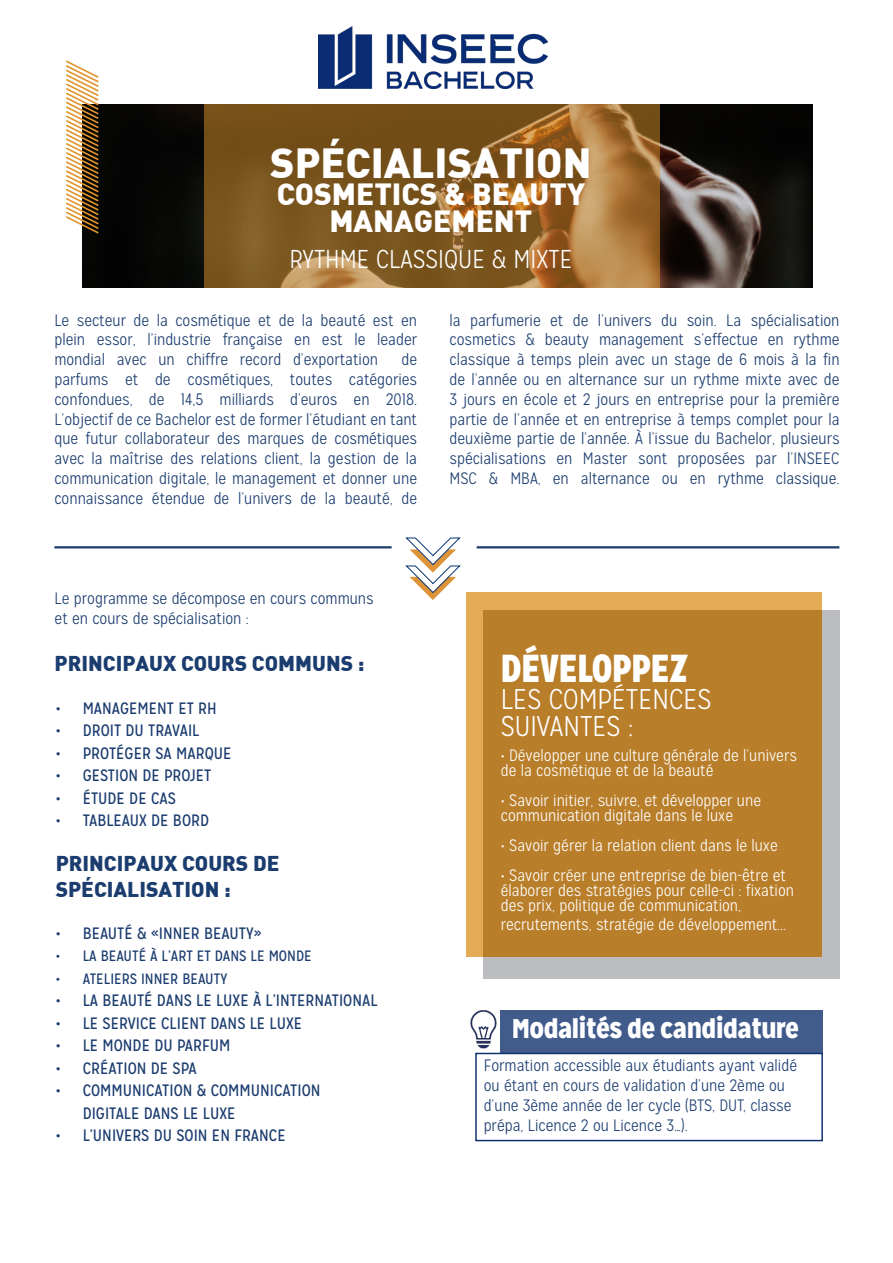
<style>
.page{position:relative;width:893px;height:1263px;background:#fff}
.page>*{position:absolute;margin:0;border:0;box-sizing:border-box;transform-origin:0 0}
.t1{font:900 41.25px "DIN";color:#fff}
.t2{font:900 39px "Mission Gothic";color:#fff}
.t3{font:900 30px/27px "DIN";color:#fff;text-align:center}
.t4{font:300 28.5px "Mission Gothic";color:#fff}
.t5{font:900 27px "Mission Gothic";color:#fff}
.t6{font:300 25.8px "Mission Gothic";color:#fff}
.t7{font:900 21px/25.2px "DIN";color:#1b3c6f}
.t8{font:300 16.5px/19.8px "Mission Gothic";color:#1b3c6f;text-align:justify}
.t9{font:300 16.5px/15px "Mission Gothic";color:#fff}
.t10{font:16.5px/22.5px "Mission Gothic";color:#1b3c6f}
.t11{font:15px "Mission Gothic";color:#1b3c6f}
</style>
<div class="page">
<img style="left:82px;top:105px;width:731px;height:183px">
<img style="left:318px;top:26px;width:230px;height:63px">
<svg style="left:66px;top:60px;width:34px;height:175px"></svg>
<svg style="left:204px;top:105px;width:455px;height:183px;fill:#7a541c"></svg>
<svg style="left:405px;top:537px;width:56px;height:63px"></svg>
<hr style="left:54px;top:546px;width:338px;height:2px;background:#1b3c6f">
<hr style="left:477px;top:546px;width:362px;height:2px;background:#1b3c6f">
<div style="left:483px;top:610px;width:357px;height:368px;background:#bcbdc0"></div>
<svg style="left:466px;top:592px;width:356px;height:365px;fill:#b97e2a"></svg>
<div style="left:500px;top:1010px;width:323px;height:43px;background:#415b8b"></div>
<div style="left:475px;top:1053px;width:348px;height:88px;border:2px solid #12326e"></div>
<img style="left:470px;top:1010px;width:30px;height:43px">
<p class="t1" style="left:270px;top:135px;width:323px">SPÉCIALISATION</p>
<p class="t3" style="left:277px;top:179px;width:310px">COSMETICS &amp; BEAUTY<br>MANAGEMENT</p>
<p class="t6" style="left:289px;top:244px;width:285px">RYTHME CLASSIQUE &amp; MIXTE</p>
<p class="t8" style="left:54px;top:310px;width:364px">Le secteur de la cosmétique et de la beauté est en plein essor, l’industrie française en est le leader mondial avec un chiffre record d’exportation</p>
<p class="t8" style="left:54px;top:350px;width:364px;text-indent:347px">de parfums et de cosmétiques, toutes catégories confondues, de 14,5 milliards d’euros en 2018.</p>
<p class="t8" style="left:54px;top:409px;width:364px">L’objectif de ce Bachelor est de former l’étudiant en tant que futur collaborateur des marques de cosmétiques avec la maîtrise des relations client, la gestion de la communication digitale, le management et donner une</p>
<p class="t8" style="left:54px;top:488px;width:364px">connaissance étendue de l’univers de la beauté, de</p>
<p class="t8" style="left:450px;top:310px;width:392px">la parfumerie et de l’univers du soin. La spécialisation cosmetics &amp; beauty management s’effectue en rythme classique à temps plein avec un stage de 6 mois à la fin de l’année ou en alternance sur un rythme mixte avec de 3 jours en école et 2 jours en entreprise pour la première partie de l’année et en entreprise à temps complet pour la deuxième partie de l’année. À l’issue du Bachelor, plusieurs</p>
<p class="t8" style="left:450px;top:449px;width:391px">spécialisations en Master sont proposées par l’INSEEC</p>
<p class="t8" style="left:450px;top:469px;width:391px">MSC &amp; MBA, en alternance ou en rythme classique.</p>
<p class="t8" style="left:55px;top:589px;width:321px">Le programme se décompose en cours communs et en cours de spécialisation :</p>
<p class="t7" style="left:55px;top:650px;width:311px">PRINCIPAUX COURS COMMUNS :</p>
<p class="t10" style="left:56px;top:697px;width:163px">• MANAGEMENT ET RH</p>
<p class="t10" style="left:56px;top:719px;width:145px">• DROIT DU TRAVAIL</p>
<p class="t10" style="left:56px;top:742px;width:177px">• PROTÉGER SA MARQUE</p>
<p class="t10" style="left:56px;top:764px;width:157px">• GESTION DE PROJET</p>
<p class="t10" style="left:56px;top:787px;width:122px">• ÉTUDE DE CAS</p>
<p class="t10" style="left:56px;top:809px;width:155px">• TABLEAUX DE BORD</p>
<p class="t7" style="left:56px;top:850px;width:225px">PRINCIPAUX COURS DE<br>SPÉCIALISATION :</p>
<p class="t10" style="left:56px;top:922px;width:207px">• BEAUTÉ &amp; «INNER BEAUTY»</p>
<p class="t11" style="left:56px;top:947px;width:258px">• LA BEAUTÉ À L’ART ET DANS LE MONDE</p>
<p class="t11" style="left:56px;top:970px;width:173px">• ATELIERS INNER BEAUTY</p>
<p class="t10" style="left:56px;top:989px;width:323px">• LA BEAUTÉ DANS LE LUXE À L’INTERNATIONAL</p>
<p class="t10" style="left:56px;top:1012px;width:248px">• LE SERVICE CLIENT DANS LE LUXE</p>
<p class="t10" style="left:56px;top:1034px;width:176px">• LE MONDE DU PARFUM</p>
<p class="t10" style="left:56px;top:1057px;width:143px">• CRÉATION DE SPA</p>
<p class="t10" style="left:83px;top:1079px;width:239px;text-indent:-27px">• COMMUNICATION &amp; COMMUNICATION<br>DIGITALE DANS LE LUXE</p>
<p class="t10" style="left:56px;top:1124px;width:231px">• L’UNIVERS DU SOIN EN FRANCE</p>
<p class="t2" style="left:501px;top:643px;width:188px">DÉVELOPPEZ</p>
<p class="t4" style="left:501px;top:682px;width:212px">LES COMPÉTENCES</p>
<p class="t4" style="left:501px;top:709px;width:134px">SUIVANTES :</p>
<p class="t9" style="left:501px;top:747px;width:298px">• Développer une culture générale de l’univers de la cosmétique et de la beauté</p>
<p class="t9" style="left:501px;top:792px;width:262px">• Savoir initier, suivre, et développer une communication digitale dans le luxe</p>
<p class="t9" style="left:501px;top:837px;width:278px">• Savoir gérer la relation client dans le luxe</p>
<p class="t9" style="left:501px;top:867px;width:295px">• Savoir créer une entreprise de bien-être et élaborer des stratégies pour celle-ci : fixation des prix, politique de communication,</p>
<p class="t9" style="left:501px;top:917px;width:287px">recrutements, stratégie de développement...</p>
<p class="t5" style="left:512px;top:1011px;width:288px">Modalités de candidature</p>
<p class="t8" style="left:484px;top:1056px;width:315px;text-align:left">Formation accessible aux étudiants ayant validé ou étant en cours de validation d’une 2ème ou d’une 3ème année de 1er cycle (BTS, DUT, classe prépa, Licence 2 ou Licence 3…).</p>
</div>
